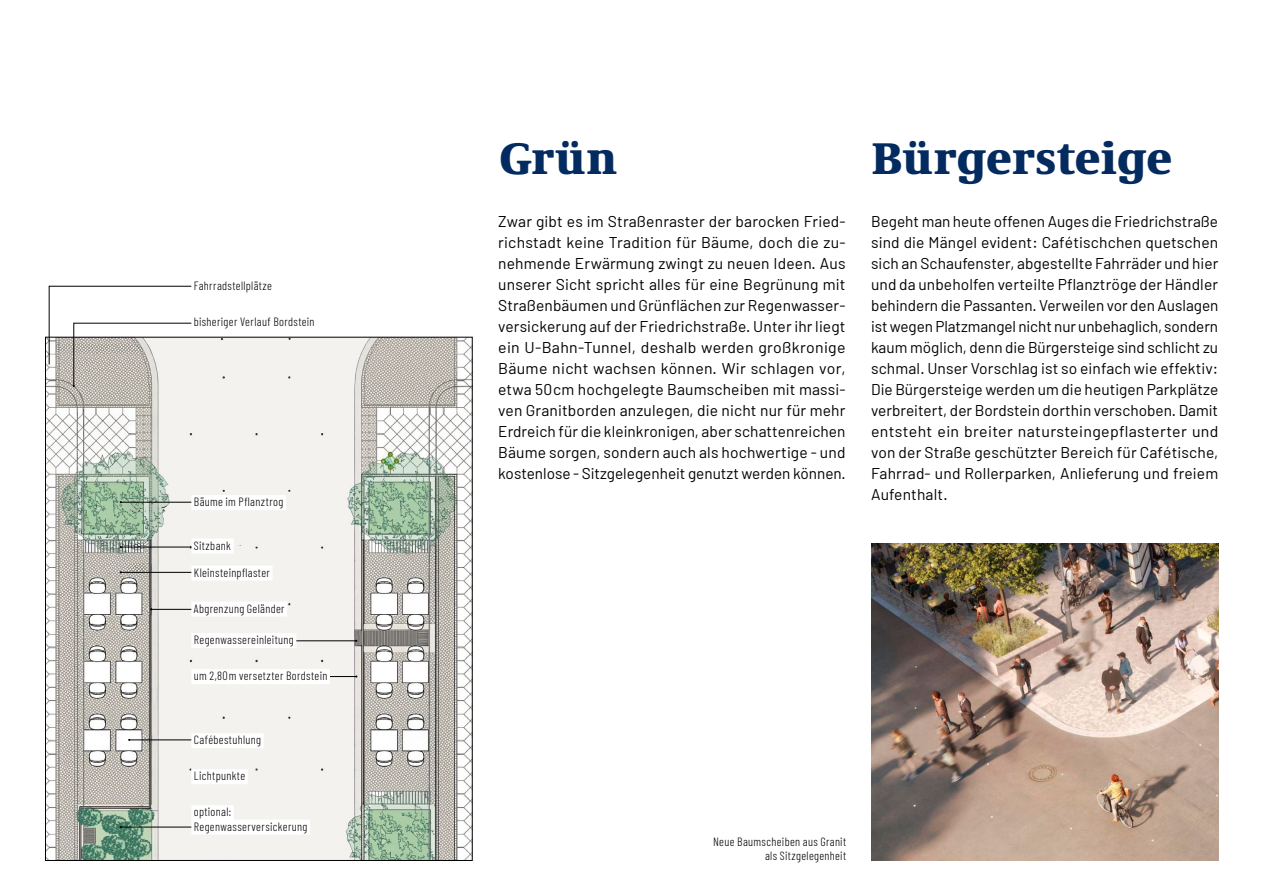
<style>
.page{position:relative;width:1263px;height:893px;background:#fff}
.page>*{position:absolute;margin:0;border:0;box-sizing:border-box;transform-origin:0 0}
.t1{font:900 45.9px "Demos Next Pro";letter-spacing:.005em;color:#042b60}
.t2{font:15.6px/21px "Barlow";color:#000;text-align:justify}
.t3{font:300 12px/14.4px "Barlow Condensed";letter-spacing:.03em;color:#000}
</style>
<div class="page">
<img style="left:871px;top:544px;width:347px;height:316px">
<img style="left:47px;top:339px;width:423px;height:520px">
<div style="left:191px;top:495px;width:95px;height:15px;background:#fff"></div>
<div style="left:191px;top:539px;width:43px;height:15px;background:#fff"></div>
<div style="left:191px;top:566px;width:82px;height:15px;background:#fff"></div>
<div style="left:191px;top:602px;width:96px;height:15px;background:#fff"></div>
<div style="left:191px;top:633px;width:105px;height:15px;background:#fff"></div>
<div style="left:191px;top:669px;width:139px;height:15px;background:#fff"></div>
<div style="left:191px;top:733px;width:73px;height:15px;background:#fff"></div>
<div style="left:191px;top:769px;width:57px;height:15px;background:#fff"></div>
<div style="left:191px;top:805px;width:43px;height:15px;background:#fff"></div>
<div style="left:191px;top:819px;width:119px;height:15px;background:#fff"></div>
<svg style="left:49px;top:286px;width:143px;height:101px"></svg>
<hr style="left:121px;top:502px;width:70px;height:1px;background:#000">
<hr style="left:121px;top:547px;width:70px;height:1px;background:#000">
<hr style="left:129px;top:740px;width:62px;height:1px;background:#000">
<hr style="left:121px;top:827px;width:70px;height:1px;background:#000">
<hr style="left:121px;top:572px;width:70px;height:1px;background:#000">
<hr style="left:151px;top:609px;width:40px;height:1px;background:#000">
<hr style="left:296px;top:640px;width:60px;height:1px;background:#000">
<svg style="left:330px;top:675px;width:27px;height:3px"></svg>
<p class="t3" style="left:194px;top:278px;width:80px">Fahrradstellplätze</p>
<p class="t3" style="left:194px;top:314px;width:122px">bisheriger Verlauf Bordstein</p>
<p class="t3" style="left:194px;top:494px;width:91px">Bäume im Pflanztrog</p>
<p class="t3" style="left:194px;top:537px;width:39px">Sitzbank</p>
<p class="t3" style="left:194px;top:564px;width:78px">Kleinsteinpflaster</p>
<p class="t3" style="left:194px;top:600px;width:92px">Abgrenzung Geländer</p>
<p class="t3" style="left:194px;top:632px;width:101px">Regenwassereinleitung</p>
<p class="t3" style="left:194px;top:668px;width:135px">um 2,80m versetzter Bordstein</p>
<p class="t3" style="left:194px;top:732px;width:69px">Cafébestuhlung</p>
<p class="t3" style="left:194px;top:768px;width:53px">Lichtpunkte</p>
<p class="t3" style="left:194px;top:804px;width:115px">optional:<br>Regenwasserversickerung</p>
<h1 class="t1" style="left:500px;top:124px;width:119px">Grün</h1>
<h1 class="t1" style="left:872px;top:124px;width:302px">Bürgersteige</h1>
<p class="t2" style="left:498px;top:211px;width:349px">Zwar gibt es im Straßenraster der barocken Fried&shy;richstadt keine Tradition für Bäume, doch die zu&shy;nehmende Erwärmung zwingt zu neuen Ideen. Aus unserer Sicht spricht alles für eine Begrünung mit Straßenbäumen und Grünflächen zur Regenwasser&shy;versickerung auf der Friedrichstraße. Unter ihr liegt ein U-Bahn-Tunnel, deshalb werden großkronige Bäume nicht wachsen können. Wir schlagen vor, etwa 50cm hochgelegte Baumscheiben mit massi&shy;ven Granitborden anzulegen, die nicht nur für mehr Erdreich für die kleinkronigen, aber schattenreichen Bäume sorgen, sondern auch als hochwertige - und kostenlose - Sitzgelegenheit genutzt werden können.</p>
<p class="t2" style="left:871px;top:211px;width:349px">Begeht man heute offenen Auges die Friedrichstraße sind die Mängel evident: Cafétischchen quetschen sich an Schaufenster, abgestellte Fahrräder und hier und da unbeholfen verteilte Pflanztröge der Händler behindern die Passanten. Verweilen vor den Auslagen ist wegen Platzmangel nicht nur unbehaglich, sondern kaum möglich, denn die Bürgersteige sind schlicht zu schmal. Unser Vorschlag ist so einfach wie effektiv:<br>Die Bürgersteige werden um die heutigen Parkplätze verbreitert, der Bordstein dorthin verschoben. Damit entsteht ein breiter natursteingepflasterter und von der Straße geschützter Bereich für Cafétische, Fahrrad- und Rollerparken, Anlieferung und freiem Aufenthalt.</p>
<p class="t3" style="left:713px;top:834px;width:135px;text-align:right">Neue Baumscheiben aus Granit als Sitzgelegenheit</p>
</div>
